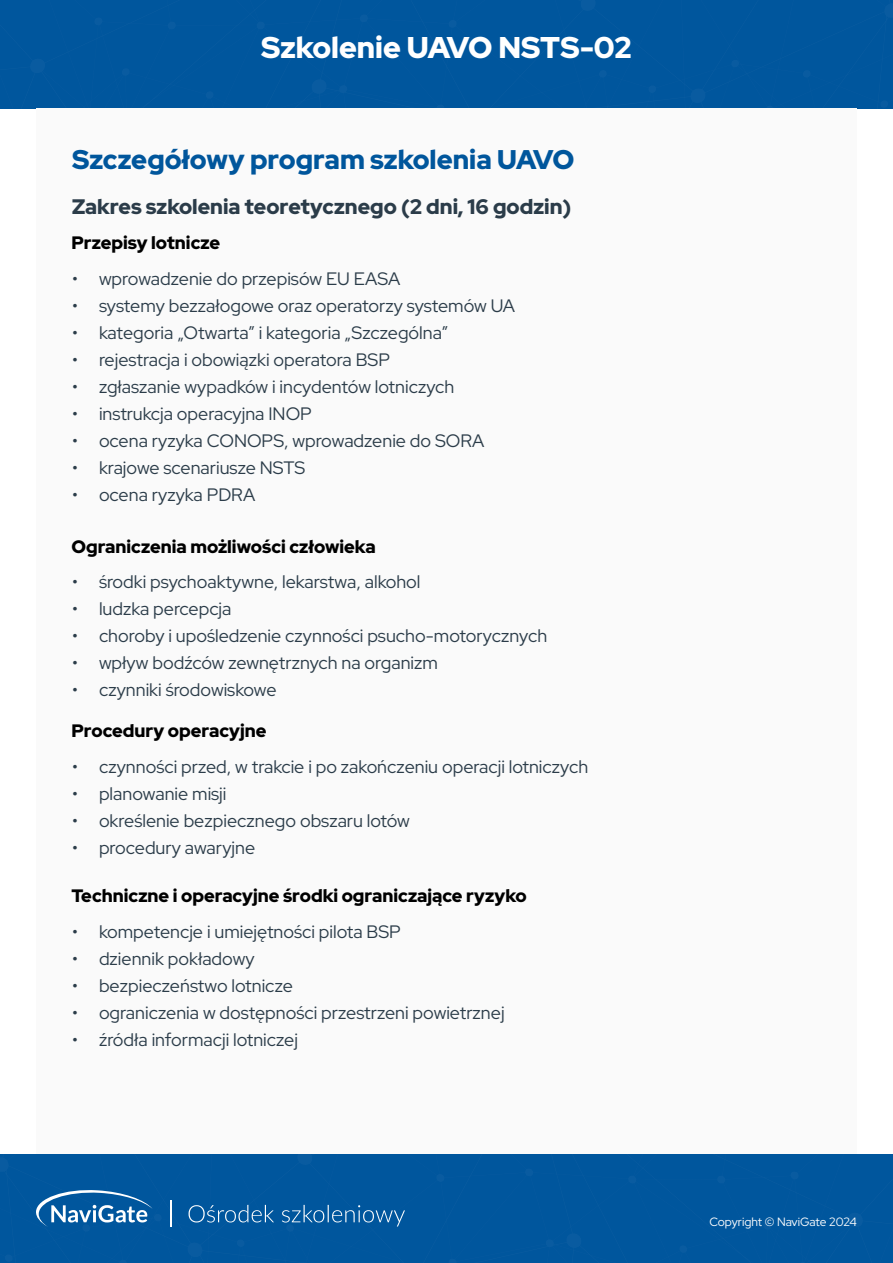
<style>
.page{position:relative;width:893px;height:1263px;background:#fff}
.page>*{position:absolute;margin:0;border:0;box-sizing:border-box;transform-origin:0 0}
.t1{font:900 30px "Red Hat Display";color:#fff}
.t2{font:900 27px "Red Hat Display";color:#00569c}
.t3{font:900 21px "Red Hat Display";color:#2b3c49}
.t4{font:18px "Red Hat Display";color:#2b3c49}
.t5{font:900 18px "Red Hat Display";color:#000}
.t6{font:12px "Red Hat Display";letter-spacing:-.005em;color:#fff}
</style>
<div class="page">
<div style="left:0;top:0;width:368px;height:109px;background:#00569d"></div>
<div style="left:368px;top:0;width:525px;height:109px;background:#00569d"></div>
<svg style="left:366px;top:0;width:16px;height:15px"></svg>
<svg style="left:731px;top:60px;width:8px;height:7px"></svg>
<div style="left:36px;top:109px;width:821px;height:1045px;background:#fafafa"></div>
<div style="left:525px;top:1154px;width:368px;height:109px;background:#00569d"></div>
<div style="left:0;top:1154px;width:525px;height:109px;background:#00569d"></div>
<svg style="left:511px;top:1154px;width:15px;height:15px"></svg>
<svg style="left:170px;top:1200px;width:1px;height:27px"></svg>
<svg style="left:36px;top:1188px;width:126px;height:39px;background:#3277b0"></svg>
<svg style="left:189px;top:1205px;width:216px;height:21px;background:#216ca9"></svg>
<h1 class="t1" style="left:261px;top:28px;width:372px">Szkolenie UAVO NSTS-02</h1>
<h2 class="t2" style="left:72px;top:141px;width:504px">Szczegółowy program szkolenia UAVO</h2>
<p class="t3" style="left:72px;top:193px;width:501px">Zakres szkolenia teoretycznego (2 dni, 16 godzin)</p>
<p class="t5" style="left:71px;top:231px;width:150px">Przepisy lotnicze</p>
<p class="t4" style="left:72px;top:266px;width:330px">• wprowadzenie do przepisów EU EASA</p>
<p class="t4" style="left:72px;top:293px;width:445px">• systemy bezzałogowe oraz operatorzy systemów UA</p>
<p class="t4" style="left:72px;top:320px;width:378px">• kategoria „Otwarta” i kategoria „Szczególna”</p>
<p class="t4" style="left:72px;top:347px;width:320px">• rejestracja i obowiązki operatora BSP</p>
<p class="t4" style="left:72px;top:374px;width:384px">• zgłaszanie wypadków i incydentów lotniczych</p>
<p class="t4" style="left:72px;top:401px;width:241px">• instrukcja operacyjna INOP</p>
<p class="t4" style="left:72px;top:428px;width:414px">• ocena ryzyka CONOPS, wprowadzenie do SORA</p>
<p class="t4" style="left:72px;top:455px;width:235px">• krajowe scenariusze NSTS</p>
<p class="t4" style="left:72px;top:482px;width:185px">• ocena ryzyka PDRA</p>
<p class="t5" style="left:71px;top:534px;width:306px">Ograniczenia możliwości człowieka</p>
<p class="t4" style="left:72px;top:570px;width:350px">• środki psychoaktywne, lekarstwa, alkohol</p>
<p class="t4" style="left:72px;top:597px;width:161px">• ludzka percepcja</p>
<p class="t4" style="left:72px;top:624px;width:477px">• choroby i upośledzenie czynności psucho-motorycznych</p>
<p class="t4" style="left:72px;top:651px;width:367px">• wpływ bodźców zewnętrznych na organizm</p>
<p class="t4" style="left:72px;top:678px;width:206px">• czynniki środowiskowe</p>
<p class="t5" style="left:71px;top:719px;width:196px">Procedury operacyjne</p>
<p class="t4" style="left:72px;top:754px;width:518px">• czynności przed, w trakcie i po zakończeniu operacji lotniczych</p>
<p class="t4" style="left:72px;top:781px;width:156px">• planowanie misji</p>
<p class="t4" style="left:72px;top:808px;width:339px">• określenie bezpiecznego obszaru lotów</p>
<p class="t4" style="left:72px;top:835px;width:185px">• procedury awaryjne</p>
<p class="t5" style="left:71px;top:884px;width:457px">Techniczne i operacyjne środki ograniczające ryzyko</p>
<p class="t4" style="left:72px;top:919px;width:330px">• kompetencje i umiejętności pilota BSP</p>
<p class="t4" style="left:72px;top:946px;width:184px">• dziennik pokładowy</p>
<p class="t4" style="left:72px;top:973px;width:222px">• bezpieczeństwo lotnicze</p>
<p class="t4" style="left:72px;top:1000px;width:434px">• ograniczenia w dostępności przestrzeni powietrznej</p>
<p class="t4" style="left:72px;top:1027px;width:228px">• źródła informacji lotniczej</p>
<p class="t6" style="left:709px;top:1214px;width:149px">Copyright © NaviGate 2024</p>
</div>
